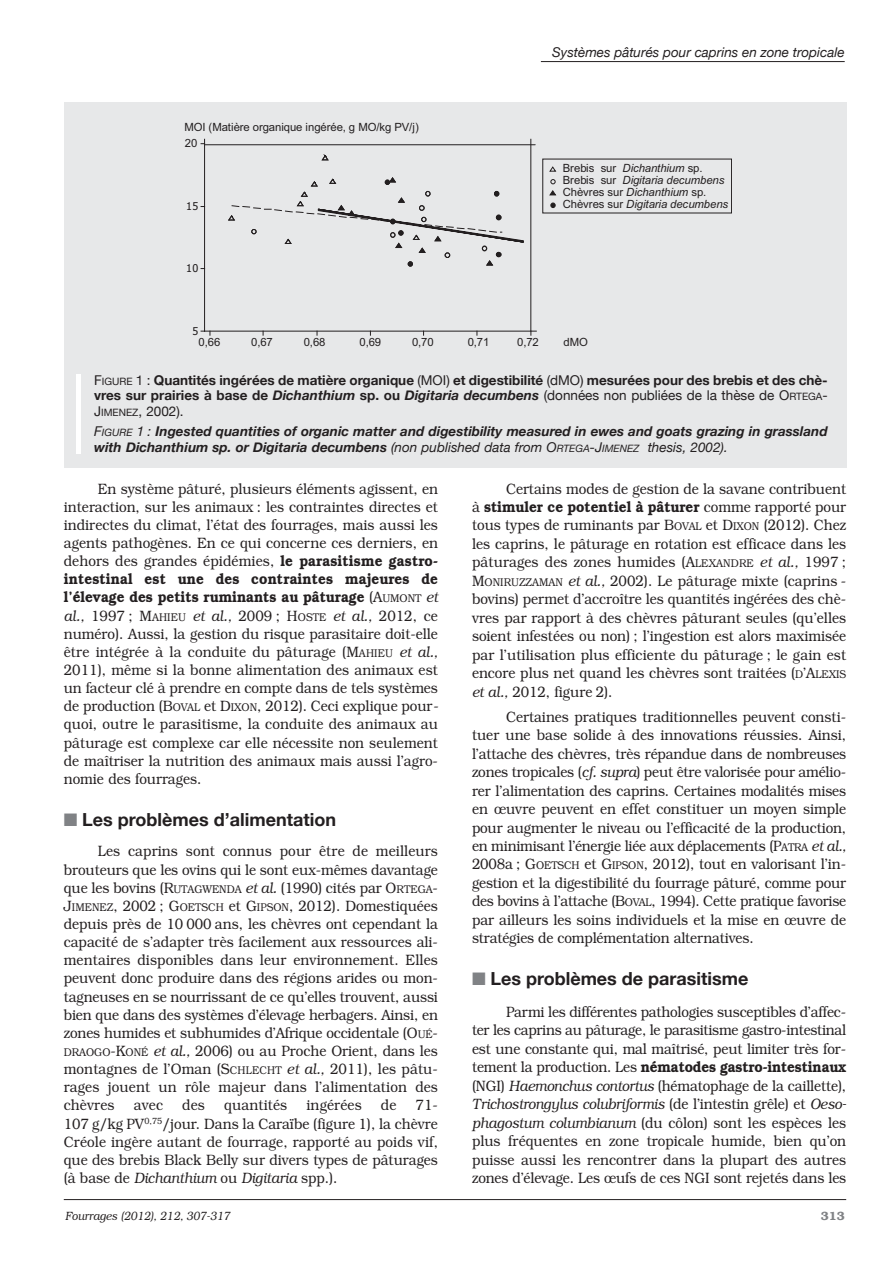
<style>
.page{position:relative;width:893px;height:1263px;background:#fff}
.page>*{position:absolute;margin:0;border:0;box-sizing:border-box;transform-origin:0 0}
.t1{font:700 18px "Helvetica Neue";color:#231f20}
.t2{font:300 15px/18.1px "Bookman";color:#231f20;text-align:justify;scale:.9 1}
.t3{font:700 13.5px/15.8px "Helvetica Neue";color:#231f20;text-align:justify}
.t4{font:italic 700 13.5px/15.8px "Helvetica Neue";color:#231f20}
.t5{font:italic 13.5px "Helvetica Neue";color:#231f20}
.t6{font:italic 300 12px "Bookman";color:#231f20;scale:.9 1}
.t7{font:600 12px "Bookman";color:#808285}
.t8{font:italic 11.4px/12px "Arial";letter-spacing:-.01em;color:#231f20}
.t9{font:11.4px "Arial";letter-spacing:-.01em;color:#231f20}
.t10{font:10.8px "Tahoma";color:#231f20}
.s1{font-style:normal}
.s2{font-weight:400}
.s3{font-weight:400;font-size:10.2px}
.s4{font-style:italic}
.s5{font-weight:600}
.s6{font-size:11.25px}
.s7{color:#808285}
</style>
<div class="page">
<hr style="left:541px;top:61px;width:304px;height:1px;background:#231f20">
<hr style="left:64px;top:1199px;width:782px;height:1px;background:#231f20">
<div style="left:64px;top:102px;width:782px;height:366px;background:#e7e8e9"></div>
<hr style="left:77px;top:374px;width:4px;height:80px;background:#fff">
<hr style="left:205px;top:331px;width:331px;height:1px;background:#231f20">
<svg style="left:201px;top:331px;width:10px;height:4px"></svg>
<hr style="left:204px;top:139px;width:1px;height:192px;background:#231f20">
<hr style="left:530px;top:139px;width:1px;height:192px;background:#231f20">
<svg style="left:321px;top:154px;width:8px;height:7px"></svg>
<svg style="left:228px;top:177px;width:296px;height:89px"></svg>
<hr style="left:205px;top:144px;width:330px;height:1px;background:#231f20">
<svg style="left:550px;top:179px;width:5px;height:5px"></svg>
<svg style="left:549px;top:166px;width:7px;height:6px"></svg>
<svg style="left:549px;top:190px;width:7px;height:6px"></svg>
<svg style="left:550px;top:203px;width:5px;height:5px"></svg>
<p class="t9" style="left:184px;top:120px;width:236px">MOI (Matière organique ingérée, g MO/kg PV/j)</p>
<p class="t9" style="left:185px;top:136px;width:14px">20</p>
<p class="t10" style="left:186px;top:199px;width:14px">15</p>
<p class="t10" style="left:186px;top:261px;width:14px">10</p>
<p class="t10" style="left:192px;top:324px;width:7px">5</p>
<p class="t5" style="left:552px;top:44px;width:294px">Systèmes pâturés pour caprins en zone tropicale</p>
<p class="t8" style="left:563px;top:162px;width:167px"><span class="s1">Brebis sur</span> Dichanthium <span class="s1">sp.<br>Brebis sur</span> Digitaria decumbens<br><span class="s1">Chèvres sur</span> Dichanthium <span class="s1">sp.<br>Chèvres sur</span> Digitaria decumbens</p>
<p class="t9" style="left:199px;top:334px;width:23px">0,66</p>
<p class="t9" style="left:251px;top:334px;width:23px">0,67</p>
<p class="t9" style="left:304px;top:334px;width:23px">0,68</p>
<p class="t9" style="left:359px;top:334px;width:23px">0,69</p>
<p class="t9" style="left:412px;top:334px;width:23px">0,70</p>
<p class="t9" style="left:468px;top:334px;width:23px">0,71</p>
<p class="t9" style="left:517px;top:334px;width:23px">0,72</p>
<p class="t9" style="left:563px;top:334px;width:26px">dMO</p>
<p class="t3" style="left:94px;top:372px;width:735px"><span class="s2">F</span><span class="s3">IGURE</span> <span class="s2">1 :</span> Quantités ingérées de matière organique <span class="s2">(MOI)</span> et digestibilité <span class="s2">(dMO)</span> mesurées pour des brebis et des chè&shy;vres sur prairies à base de <span class="s4">Dichanthium</span> sp. ou <span class="s4">Digitaria decumbens</span> <span class="s2">(données non publiées de la thèse de O</span><span class="s3">RTEGA</span><span class="s2">-J</span><span class="s3">IMENEZ</span><span class="s2">, 2002).</span></p>
<p class="t4" style="left:94px;top:423px;width:735px"><span class="s2">F</span><span class="s3">IGURE</span> <span class="s2">1 :</span> Ingested quantities of organic matter and digestibility measured in ewes and goats grazing in grassland with Dichanthium sp. or Digitaria decumbens <span class="s2">(non published data from O</span><span class="s3">RTEGA</span><span class="s2">-J</span><span class="s3">IMENEZ</span> <span class="s2">thesis, 2002).</span></p>
<p class="t2" style="left:64px;top:479px;width:418px;text-indent:34px">En système pâturé, plusieurs éléments agissent, en interaction, sur les animaux : les contraintes directes et indirectes du climat, l’état des fourrages, mais aussi les agents pathogènes. En ce qui concerne ces derniers, en dehors des grandes épidémies, <span class="s5">le parasitisme gastro&shy;intestinal est une des contraintes majeures de l’élevage des petits ruminants au pâturage</span> (A<span class="s6">UMONT</span> <span class="s4">et al.,</span> 1997 ; M<span class="s6">AHIEU</span> <span class="s4">et al.,</span> 2009 ; H<span class="s6">OSTE</span> <span class="s4">et al.,</span> 2012, ce numéro). Aussi, la gestion du risque parasitaire doit-elle être intégrée à la conduite du pâturage (M<span class="s6">AHIEU</span> <span class="s4">et al., </span>2011), même si la bonne alimentation des animaux est un facteur clé à prendre en compte dans de tels systèmes de production (B<span class="s6">OVAL</span> et D<span class="s6">IXON</span>, 2012). Ceci explique pour&shy;quoi, outre le parasitisme, la conduite des animaux au pâturage est complexe car elle nécessite non seulement de maîtriser la nutrition des animaux mais aussi l’agro&shy;nomie des fourrages.</p>
<p class="t1" style="left:64px;top:808px;width:274px"><span class="s7">■</span> Les problèmes d’alimentation</p>
<p class="t2" style="left:64px;top:842px;width:417px;text-indent:34px">Les caprins sont connus pour être de meilleurs brouteurs que les ovins qui le sont eux-mêmes davantage que les bovins (R<span class="s6">UTAGWENDA</span> <span class="s4">et al.</span> (1990) cités par O<span class="s6">RTEGA</span>-J<span class="s6">IMENEZ</span>, 2002 ; G<span class="s6">OETSCH</span> et G<span class="s6">IPSON</span>, 2012). Domestiquées depuis près de 10 000 ans, les chèvres ont cependant la capacité de s’adapter très facilement aux ressources ali&shy;mentaires disponibles dans leur environnement. Elles peuvent donc produire dans des régions arides ou mon&shy;tagneuses en se nourrissant de ce qu’elles trouvent, aussi bien que dans des systèmes d’élevage herbagers. Ainsi, en zones humides et subhumides d’Afrique occidentale (O<span class="s6">UÉ</span>-<span class="s6">DRAOGO</span>-K<span class="s6">ONÉ</span> <span class="s4">et al.,</span> 2006) ou au Proche Orient, dans les montagnes de l’Oman (S<span class="s6">CHLECHT</span> <span class="s4">et al.,</span> 2011), les pâtu&shy;rages jouent un rôle majeur dans l’alimentation des chèvres</p>
<p class="t2" style="left:134px;top:1096px;width:34px">avec</p>
<p class="t2" style="left:182px;top:1096px;width:27px">des</p>
<p class="t2" style="left:224px;top:1096px;width:72px">quantités</p>
<p class="t2" style="left:306px;top:1096px;width:63px">ingérées</p>
<p class="t2" style="left:381px;top:1096px;width:19px">de</p>
<p class="t2" style="left:64px;top:1096px;width:417px;text-indent:352px">71- 107 g/kg PV<sup>0,75</sup>/jour. Dans la Caraïbe (figure 1), la chèvre Créole ingère autant de fourrage, rapporté au poids vif, que des brebis Black Belly sur divers types de pâturages (à base de <span class="s4">Dichanthium</span> ou <span class="s4">Digitaria</span> spp.).</p>
<p class="t2" style="left:472px;top:479px;width:417px;text-indent:34px">Certains modes de gestion de la savane contribuent à <span class="s5">stimuler ce potentiel à pâturer</span> comme rapporté pour tous types de ruminants par B<span class="s6">OVAL</span> et D<span class="s6">IXON</span> (2012). Chez les caprins, le pâturage en rotation est efficace dans les pâturages des zones humides (A<span class="s6">LEXANDRE</span> <span class="s4">et al.,</span> 1997 ; M<span class="s6">ONIRUZZAMAN</span> <span class="s4">et al.,</span> 2002). Le pâturage mixte (caprins - bovins) permet d’accroître les quantités ingérées des chè&shy;vres par rapport à des chèvres pâturant seules (qu’elles soient infestées ou non) ; l’ingestion est alors maximisée par l’utilisation plus efficiente du pâturage ; le gain est encore plus net quand les chèvres sont traitées (<span class="s6">D</span>’A<span class="s6">LEXIS </span><span class="s4">et al.,</span> 2012, figure 2).</p>
<p class="t2" style="left:472px;top:707px;width:417px;text-indent:34px">Certaines pratiques traditionnelles peuvent consti&shy;tuer une base solide à des innovations réussies. Ainsi, l’attache des chèvres, très répandue dans de nombreuses zones tropicales (<span class="s4">cf. supra</span>) peut être valorisée pour amélio&shy;rer l’alimentation des caprins. Certaines modalités mises en œuvre peuvent en effet constituer un moyen simple pour augmenter le niveau ou l’efficacité de la production, en minimisant l’énergie liée aux déplacements (P<span class="s6">ATRA</span> <span class="s4">et al., </span>2008a ; G<span class="s6">OETSCH</span> et G<span class="s6">IPSON</span>, 2012), tout en valorisant l’in&shy;gestion et la digestibilité du fourrage pâturé, comme pour des bovins à l’attache (B<span class="s6">OVAL</span>, 1994). Cette pratique favorise par ailleurs les soins individuels et la mise en œuvre de stratégies de complémentation alternatives.</p>
<p class="t1" style="left:472px;top:968px;width:278px"><span class="s7">■</span> Les problèmes de parasitisme</p>
<p class="t2" style="left:472px;top:1002px;width:417px;text-indent:34px">Parmi les différentes pathologies susceptibles d’affec&shy;ter les caprins au pâturage, le parasitisme gastro-intestinal est une constante qui, mal maîtrisé, peut limiter très for&shy;tement la production. Les <span class="s5">nématodes gastro-intestinaux </span>(NGI) <span class="s4">Haemonchus contortus</span> (hématophage de la caillette), <span class="s4">Trichostrongylus colubriformis</span> (de l’intestin grêle) et <span class="s4">Oeso&shy;phagostum columbianum</span> (du côlon) sont les espèces les plus fréquentes en zone tropicale humide, bien qu’on puisse aussi les rencontrer dans la plupart des autres zones d’élevage. Les œufs de ces NGI sont rejetés dans les</p>
<p class="t6" style="left:65px;top:1209px;width:185px">Fourrages (2012), 212, 307-317</p>
<p class="t7" style="left:821px;top:1209px;width:25px">313</p>
</div>
